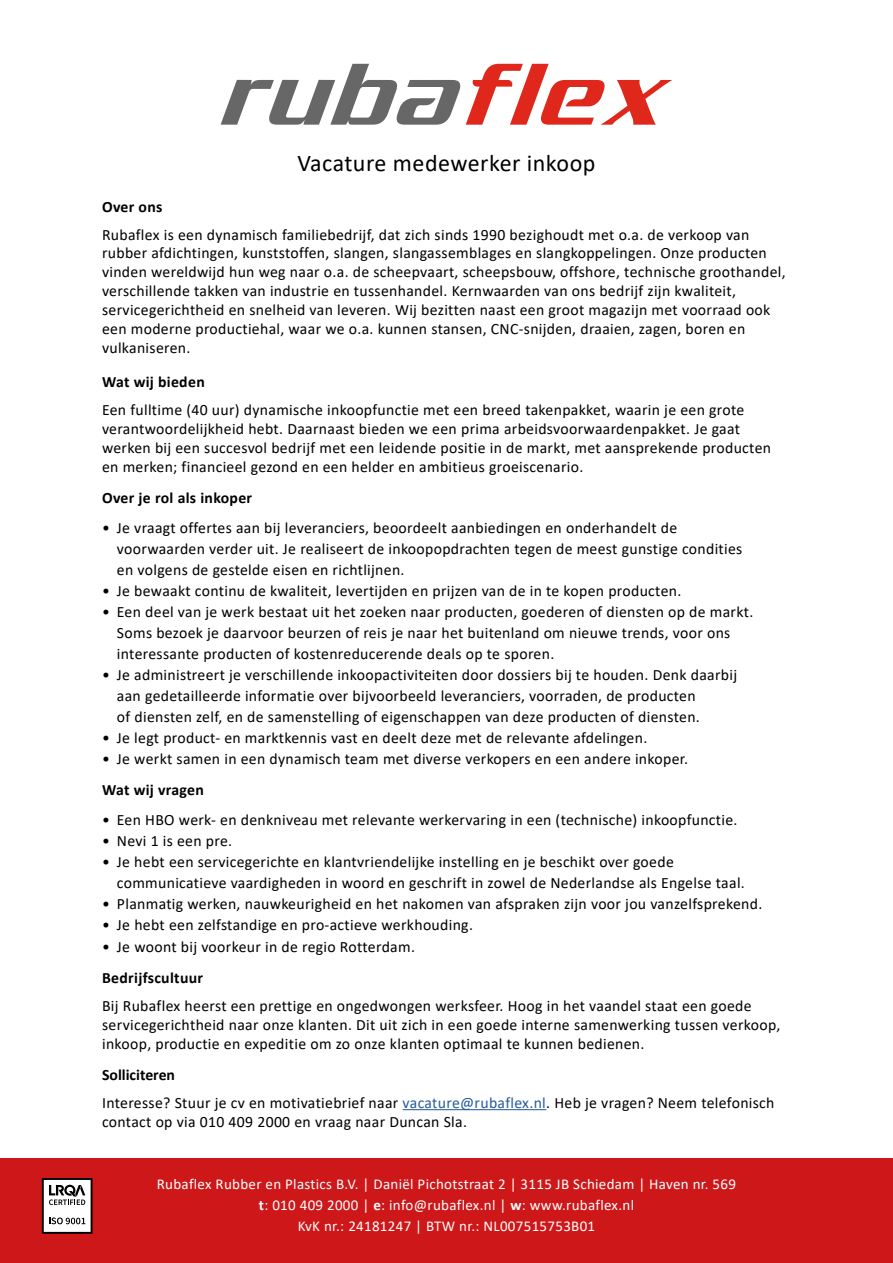
<style>
.page{position:relative;width:893px;height:1263px;background:#fff}
.page>*{position:absolute;margin:0;border:0;box-sizing:border-box;transform-origin:0 0}
.t1{font:24px "Calibri";letter-spacing:.02em;color:#000}
.t2{font:15.75px/18.9px "Calibri";letter-spacing:.02em;color:#000}
.t3{font:700 15.75px "Calibri";letter-spacing:.02em;color:#000}
.t4{font:15px/21px "Calibri";letter-spacing:.02em;color:#fff;text-align:center}
.s1{font-weight:700}
.s2{color:#275b9b}
</style>
<div class="page">
<hr style="left:403px;top:1109px;width:143px;height:1px;background:#275b9b">
<div style="left:0;top:1159px;width:893px;height:104px;background:#cd1719"></div>
<svg style="left:42px;top:1178px;width:51px;height:56px;background:#b8b6b6"></svg>
<svg style="left:221px;top:64px;width:451px;height:61px"></svg>
<h1 class="t1" style="left:298px;top:146px;width:299px">Vacature medewerker inkoop</h1>
<p class="t3" style="left:102px;top:195px;width:62px">Over ons</p>
<p class="t2" style="left:102px;top:224px;width:685px">Rubaflex is een dynamisch familiebedrijf, dat zich sinds 1990 bezighoudt met o.a. de verkoop van rubber afdichtingen, kunststoffen, slangen, slangassemblages en slangkoppelingen. Onze producten vinden wereldwijd hun weg naar o.a. de scheepvaart, scheepsbouw, offshore, technische groothandel, verschillende takken van industrie en tussenhandel. Kernwaarden van ons bedrijf zijn kwaliteit, servicegerichtheid en snelheid van leveren. Wij bezitten naast een groot magazijn met voorraad ook een moderne productiehal, waar we o.a. kunnen stansen, CNC-snijden, draaien, zagen, boren en vulkaniseren.</p>
<p class="t3" style="left:102px;top:371px;width:104px">Wat wij bieden</p>
<p class="t2" style="left:102px;top:400px;width:670px">Een fulltime (40 uur) dynamische inkoopfunctie met een breed takenpakket, waarin je een grote verantwoordelijkheid hebt. Daarnaast bieden we een prima arbeidsvoorwaardenpakket. Je gaat werken bij een succesvol bedrijf met een leidende positie in de markt, met aansprekende producten en merken; financieel gezond en een helder en ambitieus groeiscenario.</p>
<p class="t3" style="left:102px;top:487px;width:152px">Over je rol als inkoper</p>
<p class="t2" style="left:117px;top:517px;width:627px;line-height:21px;text-indent:-15px">• Je vraagt offertes aan bij leveranciers, beoordeelt aanbiedingen en onderhandelt de voorwaarden verder uit. Je realiseert de inkoopopdrachten tegen de meest gunstige condities en volgens de gestelde eisen en richtlijnen.</p>
<p class="t2" style="left:102px;top:581px;width:581px">• Je bewaakt continu de kwaliteit, levertijden en prijzen van de in te kopen producten.</p>
<p class="t2" style="left:117px;top:601px;width:638px;line-height:21px;text-indent:-15px">• Een deel van je werk bestaat uit het zoeken naar producten, goederen of diensten op de markt.<br>Soms bezoek je daarvoor beurzen of reis je naar het buitenland om nieuwe trends, voor ons interessante producten of kostenreducerende deals op te sporen.</p>
<p class="t2" style="left:117px;top:664px;width:622px;line-height:21px;text-indent:-15px">• Je administreert je verschillende inkoopactiviteiten door dossiers bij te houden. Denk daarbij aan gedetailleerde informatie over bijvoorbeeld leveranciers, voorraden, de producten<br>of diensten zelf, en de samenstelling of eigenschappen van deze producten of diensten.</p>
<p class="t2" style="left:102px;top:728px;width:547px">• Je legt product- en marktkennis vast en deelt deze met de relevante afdelingen.</p>
<p class="t2" style="left:102px;top:749px;width:587px">• Je werkt samen in een dynamisch team met diverse verkopers en een andere inkoper.</p>
<p class="t3" style="left:102px;top:778px;width:103px">Wat wij vragen</p>
<p class="t2" style="left:102px;top:810px;width:637px">• Een HBO werk- en denkniveau met relevante werkervaring in een (technische) inkoopfunctie.</p>
<p class="t2" style="left:102px;top:831px;width:132px">• Nevi 1 is een pre.</p>
<p class="t2" style="left:117px;top:851px;width:629px;line-height:21px;text-indent:-15px">• Je hebt een servicegerichte en klantvriendelijke instelling en je beschikt over goede communicatieve vaardigheden in woord en geschrift in zowel de Nederlandse als Engelse taal.</p>
<p class="t2" style="left:102px;top:894px;width:662px">• Planmatig werken, nauwkeurigheid en het nakomen van afspraken zijn voor jou vanzelfsprekend.</p>
<p class="t2" style="left:102px;top:915px;width:372px">• Je hebt een zelfstandige en pro-actieve werkhouding.</p>
<p class="t2" style="left:102px;top:937px;width:314px">• Je woont bij voorkeur in de regio Rotterdam.</p>
<p class="t3" style="left:102px;top:967px;width:103px">Bedrijfscultuur</p>
<p class="t2" style="left:102px;top:996px;width:680px">Bij Rubaflex heerst een prettige en ongedwongen werksfeer. Hoog in het vaandel staat een goede servicegerichtheid naar onze klanten. Dit uit zich in een goede interne samenwerking tussen verkoop, inkoop, productie en expeditie om zo onze klanten optimaal te kunnen bedienen.</p>
<p class="t2" style="left:102px;top:1060px;width:674px;line-height:27.9px"><span class="s1">Solliciteren<br></span>Interesse? Stuur je cv en motivatiebrief naar <span class="s2">vacature@rubaflex.nl</span>. Heb je vragen? Neem telefonisch</p>
<p class="t2" style="left:102px;top:1111px;width:366px">contact op via 010 409 2000 en vraag naar Duncan Sla.</p>
<p class="t4" style="left:157px;top:1173px;width:581px">Rubaflex Rubber en Plastics B.V. | Daniël Pichotstraat 2 | 3115 JB Schiedam | Haven nr. 569 <span class="s1">t</span>: 010 409 2000 | <span class="s1">e</span>: info@rubaflex.nl | <span class="s1">w</span>: www.rubaflex.nl<br>KvK nr.: 24181247 | BTW nr.: NL007515753B01</p>
</div>
